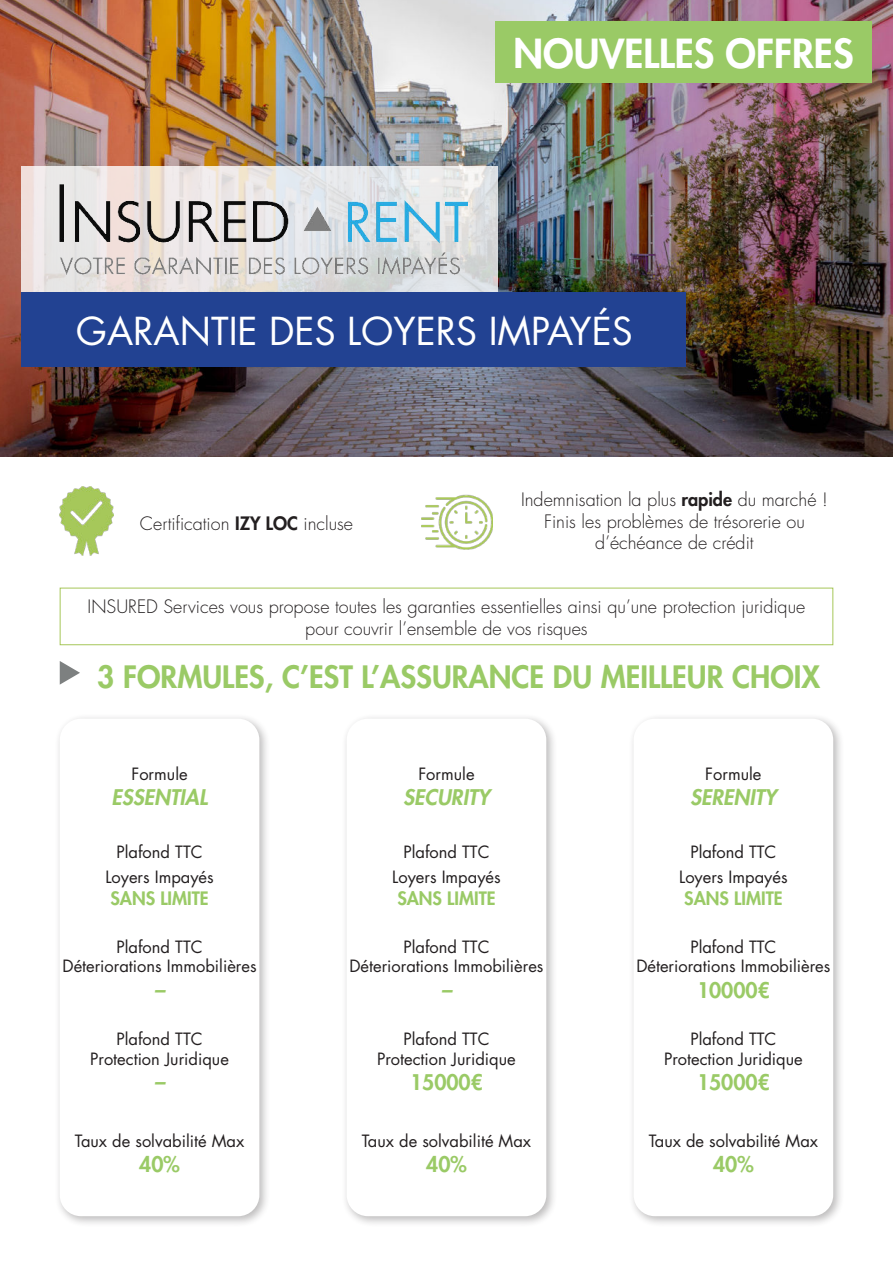
<style>
.page{position:relative;width:893px;height:1263px;background:#fff}
.page>*{position:absolute;margin:0;border:0;box-sizing:border-box;transform-origin:0 0}
.t1{font:800 39px "Futura Std";color:#fff}
.t2{font:37.5px "Futura Std";color:#fff}
.t3{font:800 30px "Futura Std";color:#9aca66}
.t4{font:italic 800 21px "Futura Std";color:#9aca66}
.t5{font:800 21px "Futura Std";color:#9aca66}
.t6{font:300 18px/21.6px "Futura Std";color:#231f20;text-align:center}
.t7{font:800 18px "Futura Std";color:#9aca66}
.t8{font:16.5px/19.8px "Futura Std";color:#231f20;text-align:center}
.s1{font-weight:800}
</style>
<div class="page">
<img style="left:0;top:0;width:893px;height:456px">
<div style="left:495px;top:21px;width:377px;height:62px;background:#9aca66"></div>
<svg style="left:21px;top:167px;width:476px;height:125px;background:#e4e1e0"></svg>
<div style="left:21px;top:292px;width:665px;height:75px;background:#224292"></div>
<div style="left:60px;top:588px;width:773px;height:57px;border:1px solid #a6c759"></div>
<svg style="left:60px;top:661px;width:20px;height:24px"></svg>
<div style="left:55px;top:713px;width:216px;height:514px;background:#231f20;opacity:.3"></div>
<div style="left:60px;top:719px;width:199px;height:497px;background:#fff;border-radius:21px"></div>
<div style="left:341px;top:713px;width:216px;height:514px;background:#231f20;opacity:.3"></div>
<div style="left:347px;top:719px;width:199px;height:497px;background:#fff;border-radius:21px"></div>
<div style="left:628px;top:713px;width:216px;height:514px;background:#231f20;opacity:.3"></div>
<div style="left:634px;top:719px;width:199px;height:497px;background:#fff;border-radius:21px"></div>
<img style="left:60px;top:486px;width:54px;height:70px">
<img style="left:421px;top:494px;width:71px;height:56px">
<img style="left:60px;top:185px;width:407px;height:89px">
<h1 class="t1" style="left:514px;top:35px;width:341px">NOUVELLES OFFRES</h1>
<h2 class="t2" style="left:76px;top:309px;width:558px">GARANTIE DES LOYERS IMPAYÉS</h2>
<p class="t6" style="left:140px;top:514px;width:215px">Certification <span class="s1">IZY LOC</span> incluse</p>
<p class="t6" style="left:521px;top:489px;width:308px">Indemnisation la plus <span class="s1">rapide</span> du marché !<br>Finis les problèmes de trésorerie ou d’échéance de crédit</p>
<p class="t6" style="left:88px;top:596px;width:719px">INSURED Services vous propose toutes les garanties essentielles ainsi qu’une protection juridique pour couvrir l’ensemble de vos risques</p>
<h3 class="t3" style="left:97px;top:662px;width:724px">3 FORMULES, C’EST L’ASSURANCE DU MEILLEUR CHOIX</h3>
<p class="t8" style="left:131px;top:764px;width:58px">Formule</p>
<p class="t4" style="left:112px;top:786px;width:97px">ESSENTIAL</p>
<p class="t8" style="left:105px;top:839px;width:110px;line-height:25.2px">Plafond TTC<br>Loyers Impayés</p>
<p class="t7" style="left:110px;top:889px;width:100px">SANS LIMITE</p>
<p class="t8" style="left:63px;top:937px;width:196px">Plafond TTC<br>Déteriorations Immobilières</p>
<p class="t4" style="left:154px;top:978px;width:12px">–</p>
<p class="t8" style="left:90px;top:1029px;width:140px">Plafond TTC<br>Protection Juridique</p>
<p class="t4" style="left:154px;top:1070px;width:12px">–</p>
<p class="t8" style="left:75px;top:1131px;width:171px">Taux de solvabilité Max</p>
<p class="t5" style="left:139px;top:1154px;width:42px">40%</p>
<p class="t8" style="left:418px;top:764px;width:58px">Formule</p>
<p class="t4" style="left:403px;top:786px;width:88px">SECURITY</p>
<p class="t8" style="left:392px;top:839px;width:110px;line-height:25.2px">Plafond TTC<br>Loyers Impayés</p>
<p class="t7" style="left:397px;top:889px;width:100px">SANS LIMITE</p>
<p class="t8" style="left:349px;top:937px;width:196px">Plafond TTC<br>Déteriorations Immobilières</p>
<p class="t4" style="left:441px;top:978px;width:12px">–</p>
<p class="t8" style="left:377px;top:1029px;width:140px">Plafond TTC<br>Protection Juridique</p>
<p class="t5" style="left:410px;top:1072px;width:74px">15000€</p>
<p class="t8" style="left:362px;top:1131px;width:171px">Taux de solvabilité Max</p>
<p class="t5" style="left:426px;top:1154px;width:42px">40%</p>
<p class="t8" style="left:705px;top:764px;width:58px">Formule</p>
<p class="t4" style="left:690px;top:786px;width:88px">SERENITY</p>
<p class="t8" style="left:679px;top:839px;width:110px;line-height:25.2px">Plafond TTC<br>Loyers Impayés</p>
<p class="t7" style="left:684px;top:889px;width:100px">SANS LIMITE</p>
<p class="t8" style="left:636px;top:937px;width:196px">Plafond TTC<br>Déteriorations Immobilières</p>
<p class="t5" style="left:697px;top:980px;width:74px">10000€</p>
<p class="t8" style="left:664px;top:1029px;width:140px">Plafond TTC<br>Protection Juridique</p>
<p class="t5" style="left:697px;top:1072px;width:74px">15000€</p>
<p class="t8" style="left:649px;top:1131px;width:171px">Taux de solvabilité Max</p>
<p class="t5" style="left:713px;top:1154px;width:42px">40%</p>
</div>
